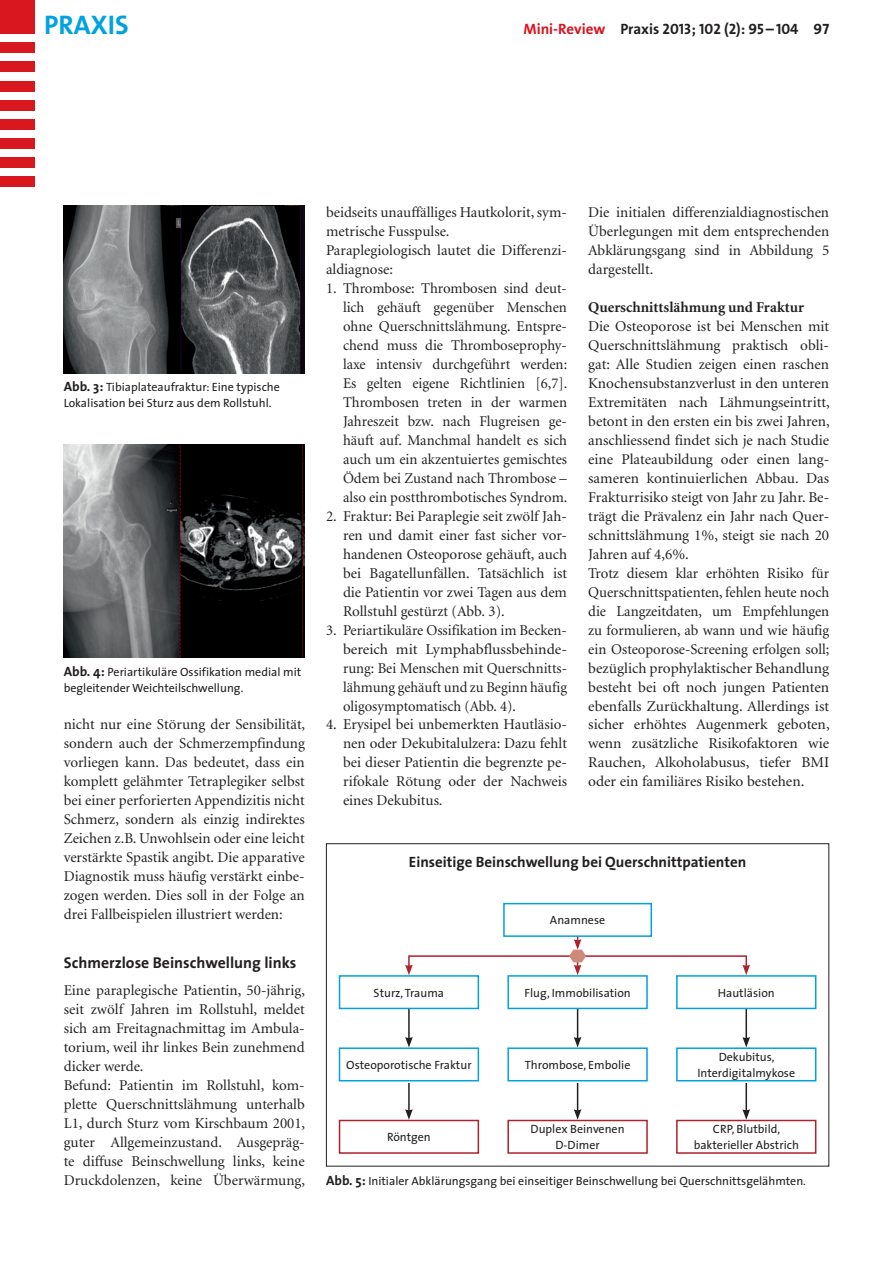
<style>
.page{position:relative;width:893px;height:1263px;background:#fff}
.page>*{position:absolute;margin:0;border:0;box-sizing:border-box;transform-origin:0 0}
.t1{font:700 27px "The Sans B W7";color:#00a2df}
.t2{font:700 15.75px "The Sans";color:#231f20}
.t3{font:15px/18.9px "Minion";color:#231f20;text-align:justify}
.t4{font:700 15px "The Sans";color:#231f20}
.t5{font:15px "The Sans Bold Caps";color:#231f20}
.t6{font:700 15px "Minion";color:#231f20}
.t7{font:12px/15.8px "The Sans";color:#231f20;text-align:center}
.s1{font-family:"The Sans B W7";font-weight:700;color:#d7171f}
.s2{font-family:"The Sans B W7";font-weight:700}
.s3{font-weight:700;font-size:13.5px}
</style>
<div class="page">
<div style="left:0;top:0;width:34px;height:34px;background:#d8171f"></div>
<div style="left:0;top:43px;width:34px;height:10px;background:#d8171f"></div>
<div style="left:0;top:62px;width:34px;height:10px;background:#d8171f"></div>
<div style="left:0;top:81px;width:34px;height:10px;background:#d8171f"></div>
<div style="left:0;top:100px;width:34px;height:11px;background:#d8171f"></div>
<div style="left:0;top:119px;width:34px;height:11px;background:#d8171f"></div>
<div style="left:0;top:138px;width:34px;height:11px;background:#d8171f"></div>
<div style="left:0;top:157px;width:34px;height:11px;background:#d8171f"></div>
<div style="left:0;top:176px;width:34px;height:11px;background:#d8171f"></div>
<img style="left:64px;top:206px;width:241px;height:167px">
<img style="left:64px;top:445px;width:240px;height:212px">
<div style="left:339px;top:1120px;width:140px;height:34px;border:2px solid #ad222d"></div>
<div style="left:507px;top:1120px;width:141px;height:34px;border:2px solid #ad222d"></div>
<div style="left:676px;top:1120px;width:140px;height:34px;border:2px solid #ad222d"></div>
<hr style="left:408px;top:1006px;width:2px;height:33px;background:#231f20">
<svg style="left:405px;top:1037px;width:8px;height:10px"></svg>
<div style="left:408px;top:955px;width:339px;height:13px;border:2px solid #ad222d"></div>
<svg style="left:742px;top:965px;width:8px;height:10px"></svg>
<svg style="left:405px;top:965px;width:8px;height:10px"></svg>
<hr style="left:408px;top:1083px;width:2px;height:28px;background:#231f20">
<svg style="left:405px;top:1109px;width:8px;height:11px"></svg>
<hr style="left:577px;top:1006px;width:1px;height:33px;background:#231f20">
<svg style="left:574px;top:1037px;width:7px;height:10px"></svg>
<svg style="left:574px;top:1083px;width:7px;height:37px"></svg>
<hr style="left:745px;top:1006px;width:2px;height:33px;background:#231f20">
<svg style="left:742px;top:1037px;width:8px;height:10px"></svg>
<hr style="left:745px;top:1083px;width:2px;height:28px;background:#231f20">
<svg style="left:742px;top:1109px;width:8px;height:11px"></svg>
<div style="left:339px;top:975px;width:140px;height:34px;border:2px solid #00a2df"></div>
<div style="left:507px;top:975px;width:141px;height:34px;border:2px solid #00a2df"></div>
<div style="left:676px;top:975px;width:140px;height:34px;border:2px solid #00a2df"></div>
<div style="left:339px;top:1047px;width:140px;height:34px;border:2px solid #00a2df"></div>
<div style="left:507px;top:1047px;width:141px;height:34px;border:2px solid #00a2df"></div>
<div style="left:676px;top:1047px;width:140px;height:34px;border:2px solid #00a2df"></div>
<div style="left:503px;top:903px;width:149px;height:34px;border:2px solid #00a2df"></div>
<svg style="left:569px;top:934px;width:17px;height:41px"></svg>
<div style="left:326px;top:843px;width:503px;height:323px;border:1px solid #231f20"></div>
<h1 class="t1" style="left:44px;top:14px;width:86px">PRAXIS</h1>
<p class="t5" style="left:523px;top:20px;width:307px"><span class="s1">Mini-Review</span> <span class="s2">Praxis</span> 2013<span class="s2">;</span> 102 (2)<span class="s2">:</span> 95 <span class="s2">–</span> 104 97</p>
<p class="t7" style="left:64px;top:380px;width:218px;text-align:left"><span class="s3">Abb. 3:</span> Tibiaplateaufraktur: Eine typische<br>Lokalisation bei Sturz aus dem Rollstuhl.</p>
<p class="t7" style="left:64px;top:665px;width:239px;text-align:left"><span class="s3">Abb. 4:</span> Periartikuläre Ossifikation medial mit begleitender Weichteilschwellung.</p>
<p class="t3" style="left:64px;top:716px;width:243px">nicht nur eine Störung der Sensibilität, sondern auch der Schmerzempfindung vorliegen kann. Das bedeutet, dass ein komplett gelähmter Tetraplegiker selbst bei einer perforierten Appendizitis nicht Schmerz, sondern als einzig indirektes Zeichen z.B. Unwohlsein oder eine leicht verstärkte Spastik angibt. Die apparative Diagnostik muss häufig verstärkt einbe&shy;zogen werden. Dies soll in der Folge an drei Fallbeispielen illustriert werden:</p>
<p class="t2" style="left:64px;top:956px;width:234px">Schmerzlose Beinschwellung links</p>
<p class="t3" style="left:64px;top:982px;width:243px;text-align:left">Eine paraplegische Patientin, 50-jährig, seit zwölf Jahren im Rollstuhl, meldet sich am Freitagnachmittag im Ambula&shy;torium, weil ihr linkes Bein zunehmend dicker werde.<br>Befund: Patientin im Rollstuhl, kom&shy;plette Querschnittslähmung unterhalb L1, durch Sturz vom Kirschbaum 2001, guter Allgemeinzustand. Ausgepräg&shy;te diffuse Beinschwellung links, keine Druckdolenzen, keine Überwärmung,</p>
<p class="t3" style="left:326px;top:204px;width:242px;text-align:left">beidseits unauffälliges Hautkolorit, sym&shy;metrische Fusspulse.<br>Paraplegiologisch lautet die Differenzi&shy;aldiagnose:</p>
<p class="t3" style="left:343px;top:280px;width:226px;text-indent:-17px">1. Thrombose: Thrombosen sind deut&shy;lich gehäuft gegenüber Menschen ohne Querschnittslähmung. Entspre&shy;chend muss die Thromboseprophy&shy;laxe intensiv durchgeführt werden:<br>Es gelten eigene Richtlinien [6,7].<br>Thrombosen treten in der warmen Jahreszeit bzw. nach Flugreisen ge&shy;häuft auf. Manchmal handelt es sich auch um ein akzentuiertes gemischtes Ödem bei Zustand nach Thrombose – also ein postthrombotisches Syndrom.</p>
<p class="t3" style="left:343px;top:508px;width:225px;text-indent:-17px">2. Fraktur: Bei Paraplegie seit zwölf Jah&shy;ren und damit einer fast sicher vor&shy;handenen Osteoporose gehäuft, auch bei Bagatellunfällen. Tatsächlich ist die Patientin vor zwei Tagen aus dem Rollstuhl gestürzt (Abb. 3).</p>
<p class="t3" style="left:343px;top:622px;width:225px;text-indent:-17px">3. Periartikuläre Ossifikation im Becken&shy;bereich mit Lymphabflussbehinde&shy;rung: Bei Menschen mit Querschnitts&shy;lähmung gehäuft und zu Beginn häufig oligosymptomatisch (Abb. 4).</p>
<p class="t3" style="left:343px;top:716px;width:225px;text-indent:-17px">4. Erysipel bei unbemerkten Hautläsio&shy;nen oder Dekubitalulzera: Dazu fehlt bei dieser Patientin die begrenzte pe&shy;rifokale Rötung oder der Nachweis eines Dekubitus.</p>
<p class="t3" style="left:588px;top:204px;width:242px">Die initialen differenzialdiagnostischen Überlegungen mit dem entsprechenden Abklärungsgang sind in Abbildung 5 dargestellt.</p>
<p class="t6" style="left:588px;top:301px;width:217px">Querschnittslähmung und Fraktur</p>
<p class="t3" style="left:588px;top:318px;width:243px;text-align:left">Die Osteoporose ist bei Menschen mit Querschnittslähmung praktisch obli&shy;gat: Alle Studien zeigen einen raschen Knochensubstanzverlust in den unteren Extremitäten nach Lähmungseintritt, betont in den ersten ein bis zwei Jahren, anschliessend findet sich je nach Studie eine Plateaubildung oder einen lang&shy;sameren kontinuierlichen Abbau. Das Frakturrisiko steigt von Jahr zu Jahr. Be&shy;trägt die Prävalenz ein Jahr nach Quer&shy;schnittslähmung 1%, steigt sie nach 20<br>Jahren auf 4,6%.<br>Trotz diesem klar erhöhten Risiko für Querschnittspatienten, fehlen heute noch die Langzeitdaten, um Empfehlungen zu formulieren, ab wann und wie häufig ein Osteoporose-Screening erfolgen soll; bezüglich prophylaktischer Behandlung besteht bei oft noch jungen Patienten ebenfalls Zurückhaltung. Allerdings ist sicher erhöhtes Augenmerk geboten, wenn zusätzliche Risikofaktoren wie Rauchen, Alkoholabusus, tiefer BMI oder ein familiäres Risiko bestehen.</p>
<p class="t4" style="left:409px;top:856px;width:339px">Einseitige Beinschwellung bei Querschnittpatienten</p>
<p class="t7" style="left:550px;top:913px;width:57px">Anamnese</p>
<p class="t7" style="left:374px;top:985px;width:72px">Sturz, Trauma</p>
<p class="t7" style="left:524px;top:985px;width:108px">Flug, Immobilisation</p>
<p class="t7" style="left:718px;top:985px;width:59px">Hautläsion</p>
<p class="t7" style="left:346px;top:1058px;width:127px">Osteoporotische Fraktur</p>
<p class="t7" style="left:525px;top:1058px;width:107px">Thrombose, Embolie</p>
<p class="t7" style="left:697px;top:1050px;width:99px">Dekubitus,<br>Interdigital mykose</p>
<p class="t7" style="left:387px;top:1130px;width:45px">Röntgen</p>
<p class="t7" style="left:531px;top:1122px;width:96px">Duplex Beinvenen<br>D-Dimer</p>
<p class="t7" style="left:694px;top:1122px;width:107px">CRP, Blutbild, bakterieller Abstrich</p>
<p class="t7" style="left:326px;top:1174px;width:481px"><span class="s3">Abb. 5:</span> Initialer Abklärungsgang bei einseitiger Beinschwellung bei Querschnittsgelähmten.</p>
</div>
